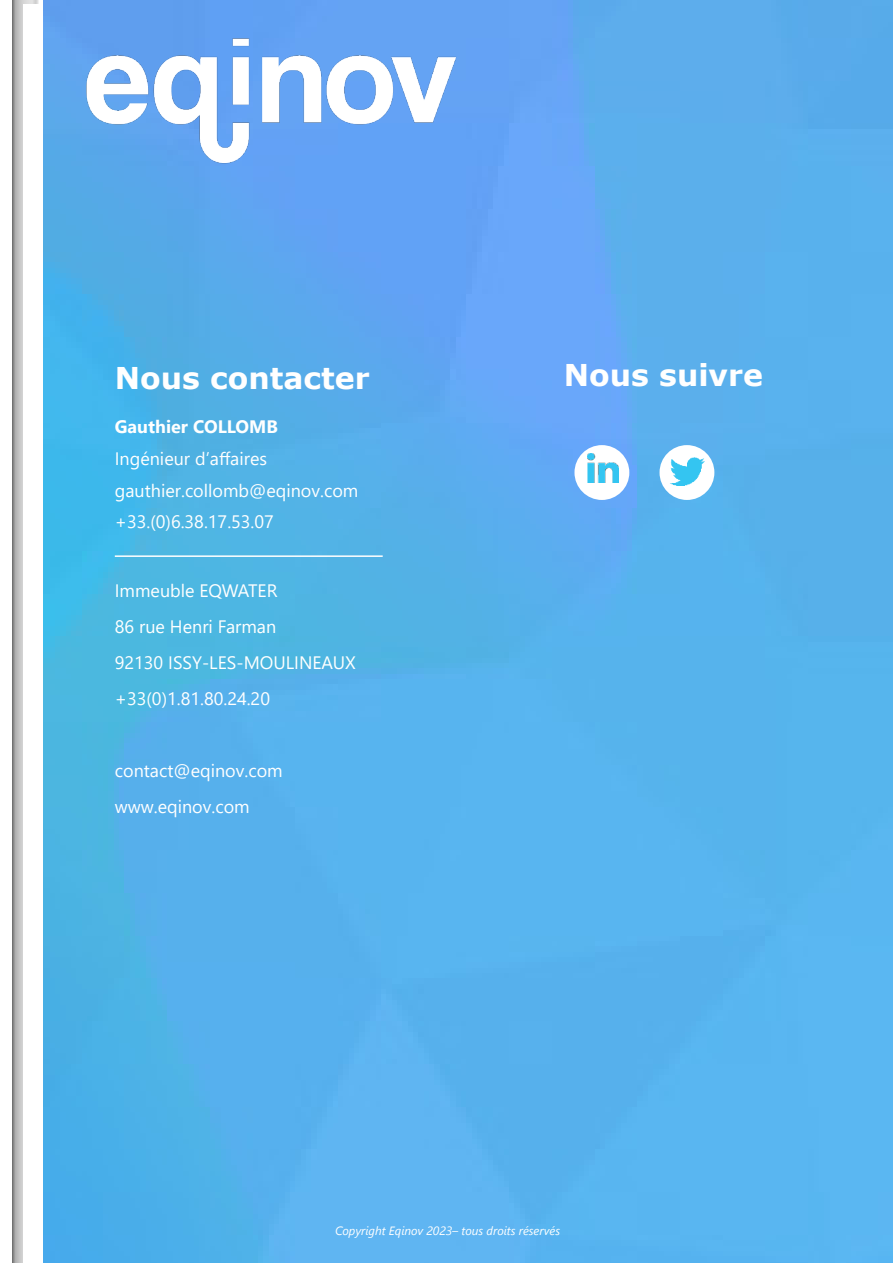
<style>
.page{position:relative;width:893px;height:1263px;background:#fff}
.page>*{position:absolute;margin:0;border:0;box-sizing:border-box;transform-origin:0 0}
.t1{font:700 30px "Verdana";color:#fff}
.t2{font:18px/36px "Segoe UI";color:#fff}
.t3{font:700 18px "Segoe UI";color:#fff}
.t4{font:italic 12px "Segoe UI";color:#fff}
</style>
<div class="page">
<img style="left:13px;top:0;width:25px;height:1263px">
<img style="left:44px;top:0;width:849px;height:1263px">
<img style="left:64px;top:11px;width:419px;height:173px">
<div style="left:23px;top:4px;width:20px;height:1259px;background:#fff"></div>
<div style="left:574px;top:445px;width:55px;height:55px;background:#fff;border-radius:50%"></div>
<img style="left:587px;top:453px;width:31px;height:29px">
<div style="left:659px;top:445px;width:55px;height:55px;background:#fff;border-radius:50%"></div>
<img style="left:670px;top:457px;width:35px;height:28px">
<hr style="left:115px;top:555px;width:268px;height:2px;background:#fff">
<h1 class="t1" style="left:115px;top:361px;width:256px">Nous contacter</h1>
<p class="t3" style="left:115px;top:410px;width:165px">Gauthier COLLOMB</p>
<p class="t2" style="left:115px;top:441px;width:245px;line-height:31.7px">Ingénieur d’affaires gauthier.collomb@eqinov.com +33.(0)6.38.17.53.07</p>
<p class="t2" style="left:115px;top:575px;width:243px">Immeuble EQWATER<br>86 rue Henri Farman<br>92130 ISSY-LES-MOULINEAUX +33(0)1.81.80.24.20</p>
<p class="t2" style="left:115px;top:755px;width:169px">contact@eqinov.com www.eqinov.com</p>
<h1 class="t1" style="left:564px;top:358px;width:201px">Nous suivre</h1>
<p class="t4" style="left:335px;top:1225px;width:227px">Copyright Eqinov 2023– tous droits réservés</p>
</div>
